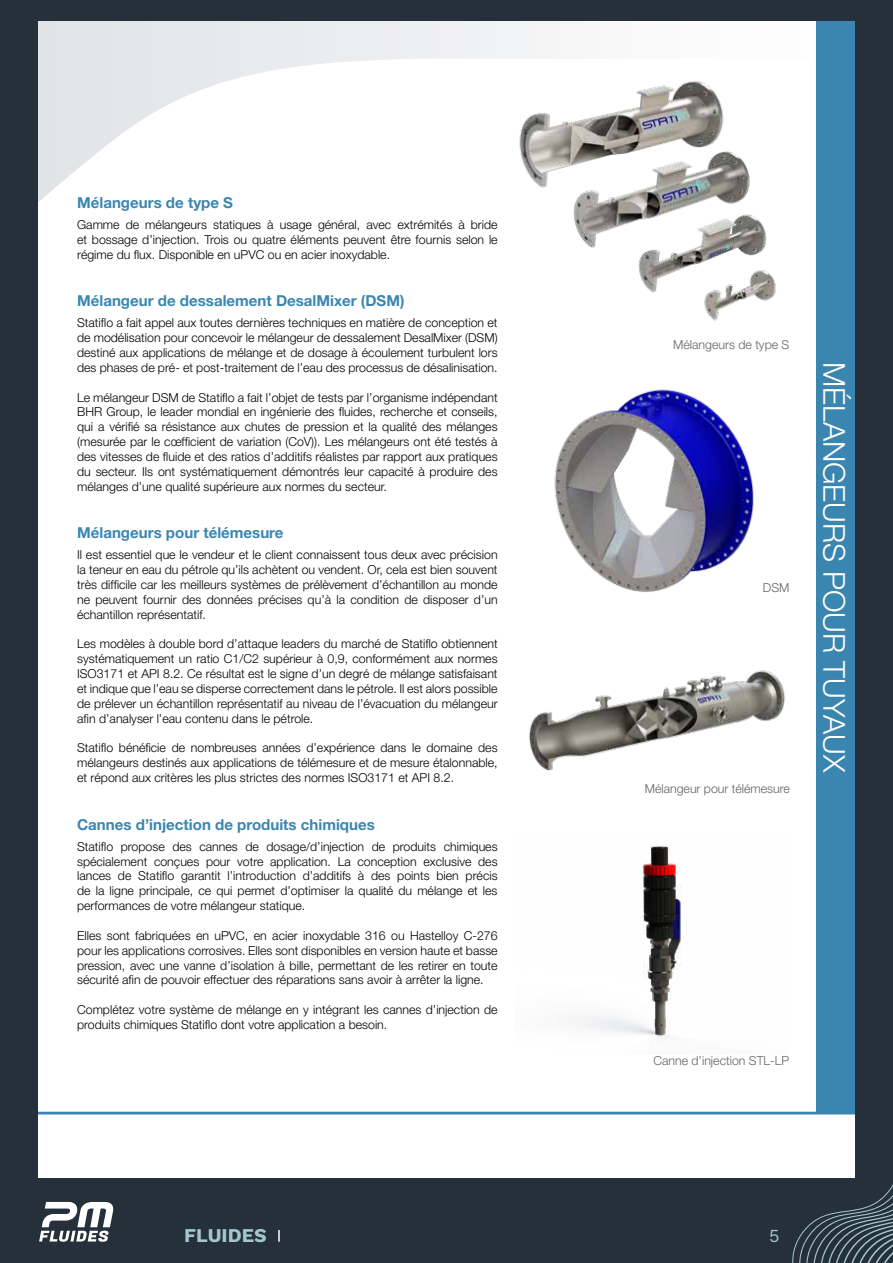
<style>
.page{position:relative;width:893px;height:1263px;background:#25303b}
.page>*{position:absolute;margin:0;border:0;box-sizing:border-box;transform-origin:0 0}
.t1{font:300 30.15px "Helvetica Neue";color:#fff}
.t2{font:700 19.5px "Work Sans";color:#a4c7cf}
.t3{font:18px "Work Sans";color:#a4c7cf}
.t4{font:700 15.15px "Helvetica Neue";color:#3b86b0}
.t5{font:300 12.3px/14.9px "Helvetica Neue";color:#000;text-align:justify}
.t6{font:300 12.3px "Helvetica Neue";color:#636466}
</style>
<div class="page">
<svg style="left:39px;top:1201px;width:75px;height:41px"></svg>
<svg style="left:278px;top:1230px;width:2px;height:12px"></svg>
<svg style="left:792px;top:1184px;width:101px;height:79px"></svg>
<div style="left:38px;top:21px;width:817px;height:1157px;background:#fff"></div>
<div style="left:38px;top:21px;width:817px;height:395px;background:linear-gradient(to right,#e1e2e5,#fff)"></div>
<svg style="left:38px;top:58px;width:778px;height:358px"></svg>
<div style="left:816px;top:21px;width:39px;height:1091px;background:#3b86b0"></div>
<hr style="left:38px;top:1112px;width:817px;height:2px;background:#3b86b0">
<img style="left:509px;top:59px;width:307px;height:280px">
<img style="left:534px;top:370px;width:238px;height:222px">
<img style="left:529px;top:670px;width:256px;height:101px">
<img style="left:573px;top:845px;width:109px;height:193px">
<p class="t4" style="left:77px;top:193px;width:157px">Mélangeurs de type S</p>
<p class="t5" style="left:77px;top:217px;width:422px">Gamme de mélangeurs statiques à usage général, avec extrémités à bride et bossage d’injection. Trois ou quatre éléments peuvent être fournis selon le régime du flux. Disponible en uPVC ou en acier inoxydable.</p>
<p class="t4" style="left:77px;top:292px;width:329px">Mélangeur de dessalement DesalMixer (DSM)</p>
<p class="t5" style="left:77px;top:315px;width:422px">Statiflo a fait appel aux toutes dernières techniques en matière de conception et de modélisation pour concevoir le mélangeur de dessalement DesalMixer (DSM) destiné aux applications de mélange et de dosage à écoulement turbulent lors des phases de pré- et post-traitement de l’eau des processus de désalinisation.</p>
<p class="t5" style="left:77px;top:389px;width:422px">Le mélangeur DSM de Statiflo a fait l’objet de tests par l’organisme indépendant BHR Group, le leader mondial en ingénierie des fluides, recherche et conseils, qui a vérifié sa résistance aux chutes de pression et la qualité des mélanges (mesurée par le cœfficient de variation (CoV)). Les mélangeurs ont été testés à des vitesses de fluide et des ratios d’additifs réalistes par rapport aux pratiques du secteur. Ils ont systématiquement démontrés leur capacité à produire des mélanges d’une qualité supérieure aux normes du secteur.</p>
<p class="t4" style="left:77px;top:524px;width:208px">Mélangeurs pour télémesure</p>
<p class="t5" style="left:77px;top:547px;width:422px">Il est essentiel que le vendeur et le client connaissent tous deux avec précision la teneur en eau du pétrole qu’ils achètent ou vendent. Or, cela est bien souvent très difficile car les meilleurs systèmes de prélèvement d’échantillon au monde ne peuvent fournir des données précises qu’à la condition de disposer d’un échantillon représentatif.</p>
<p class="t5" style="left:77px;top:636px;width:422px">Les modèles à double bord d’attaque leaders du marché de Statiflo obtiennent systématiquement un ratio C1/C2 supérieur à 0,9, conformément aux normes ISO3171 et API 8.2. Ce résultat est le signe d’un degré de mélange satisfaisant et indique que l’eau se disperse correctement dans le pétrole. Il est alors possible de prélever un échantillon représentatif au niveau de l’évacuation du mélangeur afin d’analyser l’eau contenu dans le pétrole.</p>
<p class="t5" style="left:77px;top:740px;width:422px">Statiflo bénéficie de nombreuses années d’expérience dans le domaine des mélangeurs destinés aux applications de télémesure et de mesure étalonnable, et répond aux critères les plus strictes des normes ISO3171 et API 8.2.</p>
<p class="t4" style="left:77px;top:815px;width:299px">Cannes d’injection de produits chimiques</p>
<p class="t5" style="left:77px;top:839px;width:422px">Statiflo propose des cannes de dosage/d’injection de produits chimiques spécialement conçues pour votre application. La conception exclusive des lances de Statiflo garantit l’introduction d’additifs à des points bien précis de la ligne principale, ce qui permet d’optimiser la qualité du mélange et les performances de votre mélangeur statique.</p>
<p class="t5" style="left:77px;top:928px;width:422px">Elles sont fabriquées en uPVC, en acier inoxydable 316 ou Hastelloy C-276 pour les applications corrosives. Elles sont disponibles en version haute et basse pression, avec une vanne d’isolation à bille, permettant de les retirer en toute sécurité afin de pouvoir effectuer des réparations sans avoir à arrêter la ligne.</p>
<p class="t5" style="left:77px;top:1002px;width:422px">Complétez votre système de mélange en y intégrant les cannes d’injection de produits chimiques Statiflo dont votre application a besoin.</p>
<p class="t6" style="left:673px;top:337px;width:118px">Mélangeurs de type S</p>
<p class="t6" style="left:763px;top:580px;width:28px">DSM</p>
<p class="t6" style="left:645px;top:781px;width:147px">Mélangeur pour télémesure</p>
<p class="t1" style="left:852px;top:362px;width:412px;rotate:90deg">MÉLANGEURS POUR TUYAUX</p>
<p class="t6" style="left:653px;top:1053px;width:137px">Canne d’injection STL-LP</p>
<h2 class="t2" style="left:184px;top:1224px;width:84px">FLUIDES</h2>
<h3 class="t3" style="left:769px;top:1222px;width:12px">5</h3>
</div>
